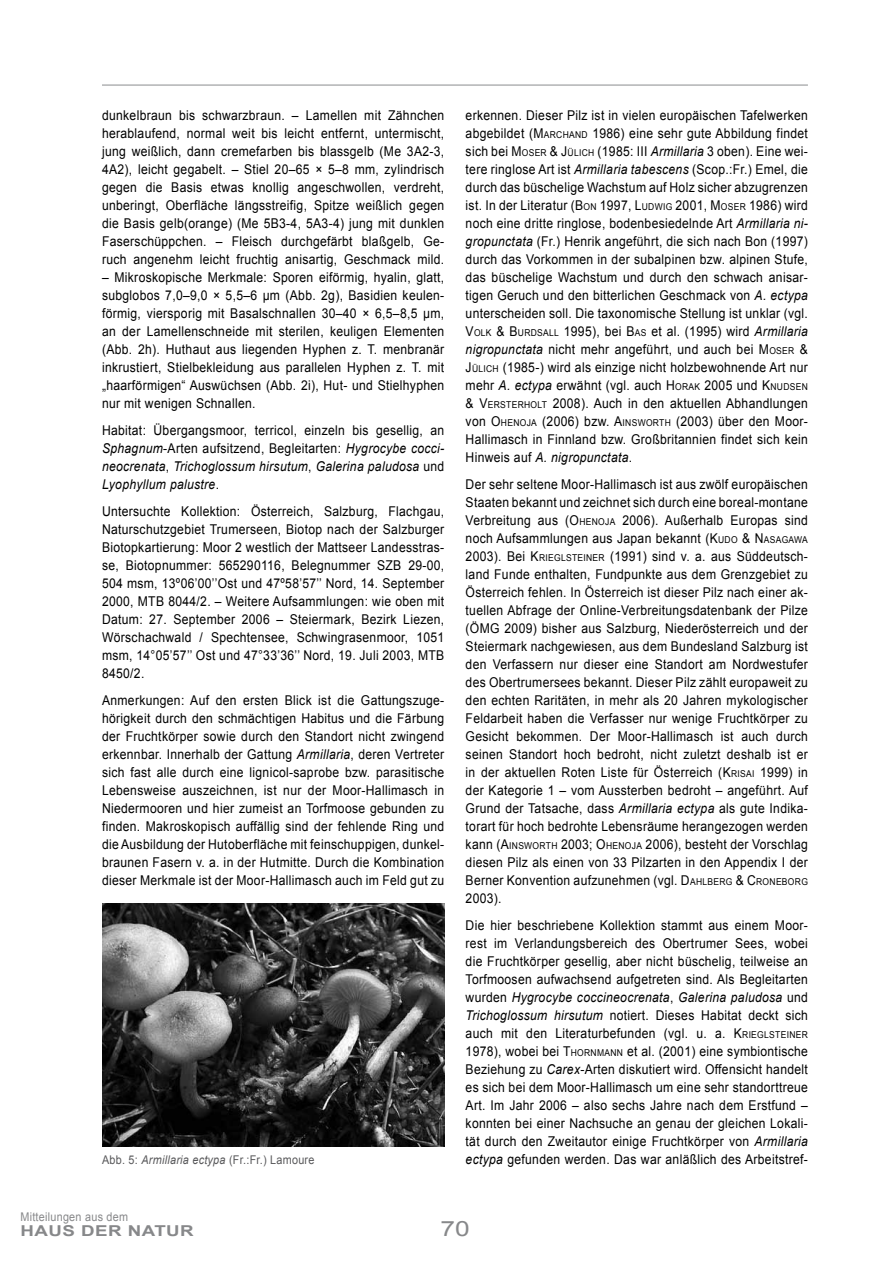
<style>
.page{position:relative;width:893px;height:1263px;background:#fff}
.page>*{position:absolute;margin:0;border:0;box-sizing:border-box;transform-origin:0 0}
.t1{font:21px "Arial";color:#87888a;scale:1.25 1}
.t2{font:700 15px "Arial";letter-spacing:.025em;color:#87888a;scale:1.25 1}
.t3{font:13.5px/18px "Arial";letter-spacing:.025em;color:#000;text-align:justify;scale:.9 1}
.t4{font:12px "Arial";letter-spacing:.025em;color:#58585a;scale:.9 1}
.t5{font:12px "Arial";letter-spacing:.025em;color:#87888a;scale:.9 1}
.s1{font-style:italic}
.s2{font-style:inherit}
.s3{font-size:9.45px}
</style>
<div class="page">
<hr style="left:102px;top:84px;width:706px;height:2px;background:#b1b3b4">
<img style="left:102px;top:903px;width:342px;height:243px">
<p class="t3" style="left:102px;top:106px;width:382px">dunkelbraun bis schwarzbraun. – Lamellen mit Zähnchen herablaufend, normal weit bis leicht entfernt, untermischt, jung weißlich, dann cremefarben bis blassgelb (Me 3A2-3, 4A2), leicht gegabelt. – Stiel 20–65 × 5–8 mm, zylindrisch gegen die Basis etwas knollig angeschwollen, verdreht, unberingt, Oberfläche längsstreifig, Spitze weißlich gegen die Basis gelb(orange) (Me 5B3-4, 5A3-4) jung mit dunklen Faserschüppchen. – Fleisch durchgefärbt blaßgelb, Ge&shy;ruch angenehm leicht fruchtig anisartig, Geschmack mild.</p>
<p class="t3" style="left:102px;top:268px;width:382px">– Mikroskopische Merkmale: Sporen eiförmig, hyalin, glatt, subglobos 7,0–9,0 × 5,5–6 µm (Abb. 2g), Basidien keulen&shy;förmig, viersporig mit Basalschnallen 30–40 × 6,5–8,5 µm, an der Lamellenschneide mit sterilen, keuligen Elementen (Abb. 2h). Huthaut aus liegenden Hyphen z. T. menbranär inkrustiert, Stielbekleidung aus parallelen Hyphen z. T. mit „haarförmigen“ Auswüchsen (Abb. 2i), Hut- und Stielhyphen nur mit wenigen Schnallen.</p>
<p class="t3" style="left:102px;top:421px;width:382px">Habitat: Übergangsmoor, terricol, einzeln bis gesellig, an <span class="s1">Sphagnum</span>-Arten aufsitzend, Begleitarten: <span class="s1">Hygrocybe cocci&shy;neocrenata</span>, <span class="s1">Trichoglossum hirsutum</span>, <span class="s1">Galerina paludosa</span> und <span class="s1">Lyophyllum palustre</span>.</p>
<p class="t3" style="left:102px;top:502px;width:382px">Untersuchte Kollektion: Österreich, Salzburg, Flachgau, Naturschutzgebiet Trumerseen, Biotop nach der Salzburger Biotopkartierung: Moor 2 westlich der Mattseer Landesstras&shy;se, Biotopnummer: 565290116, Belegnummer SZB 29-00, 504 msm, 13º06’00’’Ost und 47º58’57’’ Nord, 14. September 2000, MTB 8044/2. – Weitere Aufsammlungen: wie oben mit Datum: 27. September 2006 – Steiermark, Bezirk Liezen, Wörschachwald / Spechtensee, Schwingrasenmoor, 1051 msm, 14°05’57’’ Ost und 47°33’36’’ Nord, 19. Juli 2003, MTB 8450/2.</p>
<p class="t3" style="left:102px;top:691px;width:382px">Anmerkungen: Auf den ersten Blick ist die Gattungszuge&shy;hörigkeit durch den schmächtigen Habitus und die Färbung der Fruchtkörper sowie durch den Standort nicht zwingend erkennbar. Innerhalb der Gattung <span class="s1">Armillaria</span>, deren Vertreter sich fast alle durch eine lignicol-saprobe bzw. parasitische Lebensweise auszeichnen, ist nur der Moor-Hallimasch in Niedermooren und hier zumeist an Torfmoose gebunden zu finden. Makroskopisch auffällig sind der fehlende Ring und die Ausbildung der Hutoberfläche mit feinschuppigen, dunkel&shy;braunen Fasern v. a. in der Hutmitte. Durch die Kombination dieser Merkmale ist der Moor-Hallimasch auch im Feld gut zu</p>
<p class="t3" style="left:466px;top:106px;width:382px">erkennen. Dieser Pilz ist in vielen europäischen Tafelwerken abgebildet (<span class="s2">M</span><span class="s3">ARCHAND</span> 1986) eine sehr gute Abbildung findet sich bei <span class="s2">M</span><span class="s3">OSER</span> &amp; <span class="s2">J</span><span class="s3">ÜLICH</span> (1985: III <span class="s1">Armillaria</span> 3 oben). Eine wei&shy;tere ringlose Art ist <span class="s1">Armillaria tabescens</span> (Scop.:Fr.) Emel, die durch das büschelige Wachstum auf Holz sicher abzugrenzen ist. In der Literatur (<span class="s2">B</span><span class="s3">ON</span> 1997, <span class="s2">L</span> <span class="s3">UDWIG</span> 2001, <span class="s2">M</span><span class="s3">OSER</span> 1986) wird noch eine dritte ringlose, bodenbesiedelnde Art <span class="s1">Armillaria ni&shy;gropunctata</span> (Fr.) Henrik angeführt, die sich nach Bon (1997) durch das Vorkommen in der subalpinen bzw. alpinen Stufe, das büschelige Wachstum und durch den schwach anisar&shy;tigen Geruch und den bitterlichen Geschmack von <span class="s1">A. ectypa </span>unterscheiden soll. Die taxonomische Stellung ist unklar (vgl.<br><span class="s2">V</span><span class="s3">OLK</span> &amp; <span class="s2">B</span> <span class="s3">URDSALL</span> 1995), bei <span class="s2">B</span><span class="s3">AS</span> et al. (1995) wird <span class="s1">Armillaria nigropunctata</span> nicht mehr angeführt, und auch bei <span class="s2">M</span><span class="s3">OSER</span> &amp; <span class="s2">J</span><span class="s3">ÜLICH</span> (1985-) wird als einzige nicht holzbewohnende Art nur mehr <span class="s1">A. ectypa</span> erwähnt (vgl. auch <span class="s2">H</span> <span class="s3">ORAK</span> 2005 und <span class="s2">K</span><span class="s3">NUDSEN </span><span class="s2">&amp; V</span><span class="s3">ERSTERHOLT</span> 2008). Auch in den aktuellen Abhandlungen von <span class="s2">O</span><span class="s3">HENOJA</span> (2006) bzw. <span class="s2">A</span><span class="s3">INSWORTH</span> (2003) über den Moor-Hallimasch in Finnland bzw. Großbritannien findet sich kein Hinweis auf <span class="s1">A. nigropunctata</span>.</p>
<p class="t3" style="left:466px;top:475px;width:382px">Der sehr seltene Moor-Hallimasch ist aus zwölf europäischen Staaten bekannt und zeichnet sich durch eine boreal-montane Verbreitung aus (<span class="s2">O</span><span class="s3">HENOJA</span> 2006). Außerhalb Europas sind noch Aufsammlungen aus Japan bekannt (<span class="s2">K</span><span class="s3">UDO</span> &amp; <span class="s2">N</span><span class="s3">ASAGAWA </span>2003). Bei <span class="s2">K</span><span class="s3">RIEGLSTEINER</span> (1991) sind v. a. aus Süddeutsch&shy;land Funde enthalten, Fundpunkte aus dem Grenzgebiet zu Österreich fehlen. In Österreich ist dieser Pilz nach einer ak&shy;tuellen Abfrage der Online-Verbreitungsdatenbank der Pilze (ÖMG 2009) bisher aus Salzburg, Niederösterreich und der Steiermark nachgewiesen, aus dem Bundesland Salzburg ist den Verfassern nur dieser eine Standort am Nordwestufer des Obertrumersees bekannt. Dieser Pilz zählt europaweit zu den echten Raritäten, in mehr als 20 Jahren mykologischer Feldarbeit haben die Verfasser nur wenige Fruchtkörper zu Gesicht bekommen. Der Moor-Hallimasch ist auch durch seinen Standort hoch bedroht, nicht zuletzt deshalb ist er in der aktuellen Roten Liste für Österreich (<span class="s2">K</span><span class="s3">RISAI</span> 1999) in der Kategorie 1 – vom Aussterben bedroht – angeführt. Auf Grund der Tatsache, dass <span class="s1">Armillaria ectypa</span> als gute Indika&shy;torart für hoch bedrohte Lebensräume herangezogen werden kann (<span class="s2">A</span><span class="s3">INSWORTH</span> 2003; <span class="s2">O</span><span class="s3">HENOJA</span> 2006), besteht der Vorschlag diesen Pilz als einen von 33 Pilzarten in den Appendix I der Berner Konvention aufzunehmen (vgl. <span class="s2">D</span><span class="s3">AHLBERG</span> &amp; <span class="s2">C</span><span class="s3">RONEBORG </span>2003).</p>
<p class="t3" style="left:466px;top:916px;width:382px">Die hier beschriebene Kollektion stammt aus einem Moor&shy;rest im Verlandungsbereich des Obertrumer Sees, wobei die Fruchtkörper gesellig, aber nicht büschelig, teilweise an Torfmoosen aufwachsend aufgetreten sind. Als Begleitarten wurden <span class="s1">Hygrocybe coccineocrenata</span>, <span class="s1">Galerina paludosa</span> und <span class="s1">Trichoglossum hirsutum</span> notiert. Dieses Habitat deckt sich auch mit den Literaturbefunden (vgl. u. a. <span class="s2">K</span><span class="s3">RIEGLSTEINER </span>1978), wobei bei <span class="s2">T</span><span class="s3">HORNMANN</span> et al. (2001) eine symbiontische Beziehung zu <span class="s1">Carex</span>-Arten diskutiert wird. Offensicht handelt es sich bei dem Moor-Hallimasch um eine sehr standorttreue Art. Im Jahr 2006 – also sechs Jahre nach dem Erstfund – konnten bei einer Nachsuche an genau der gleichen Lokali&shy;tät durch den Zweitautor einige Fruchtkörper von <span class="s1">Armillaria</span></p>
<p class="t4" style="left:102px;top:1152px;width:238px">Abb. 5: <span class="s1">Armillaria ectypa</span> (Fr.:Fr.) Lamoure</p>
<p class="t3" style="left:466px;top:1150px;width:382px"><span class="s1">ectypa</span> gefunden werden. Das war anläßlich des Arbeitstref-</p>
<p class="t5" style="left:20px;top:1209px;width:121px">Mitteilungen aus dem</p>
<p class="t2" style="left:20px;top:1221px;width:140px">HAUS DER NATUR</p>
<h1 class="t1" style="left:440px;top:1215px;width:25px">70</h1>
</div>
